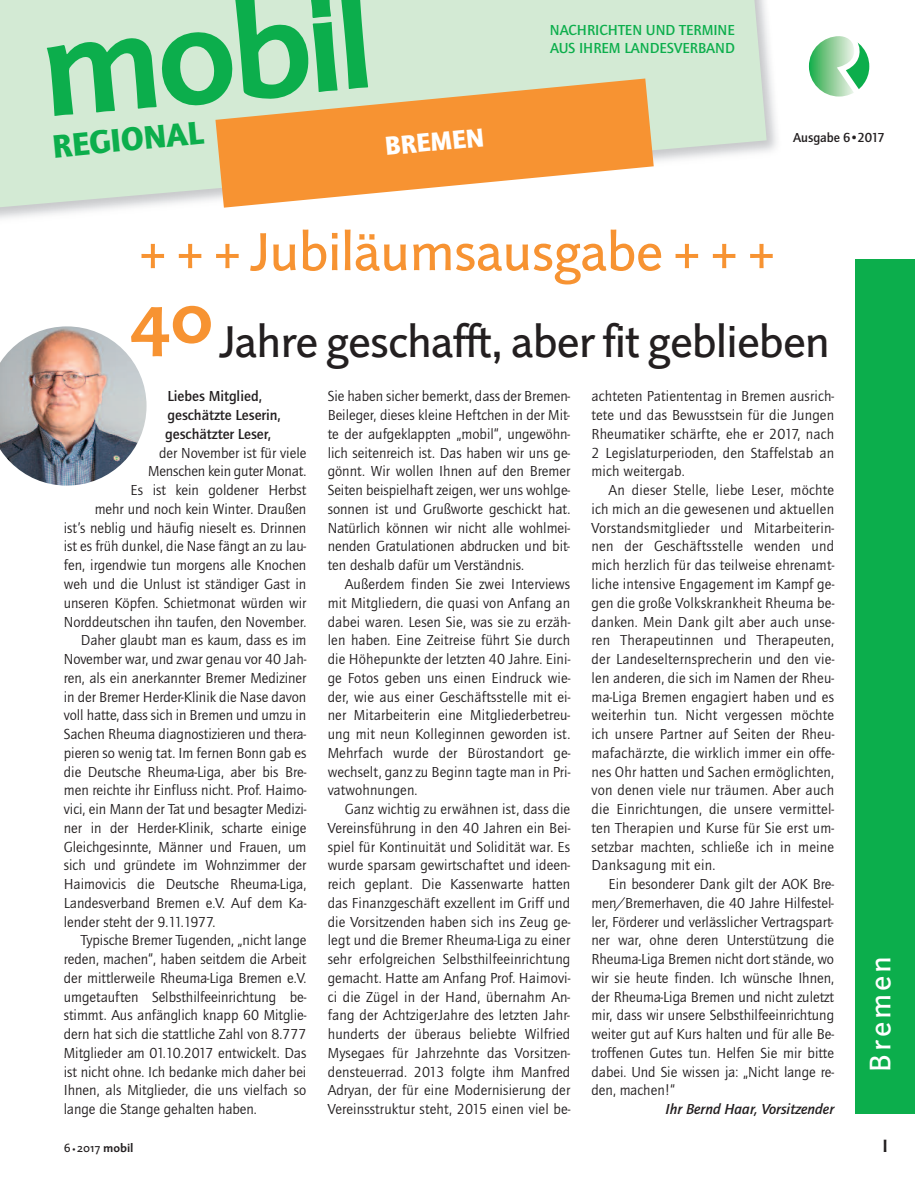
<style>
.page{position:relative;width:915px;height:1191px;background:#fff}
.page>*{position:absolute;margin:0;border:0;box-sizing:border-box;transform-origin:0 0}
.t1{font:700 72px "Linotype Projekt";color:#f79332}
.t2{font:54px "Linotype Projekt";letter-spacing:-.015em;color:#f79332}
.t3{font:45px "Linotype Projekt";letter-spacing:-.02em;color:#231f20}
.t4{font:900 33.6px "Quay Sans ITC";color:#0cae4c}
.t5{font:30px "Linotype Projekt";letter-spacing:.1em;color:#fff}
.t6{font:900 27px "Quay Sans ITC";color:#fff}
.t7{font:700 18px "Linotype Projekt";color:#231f20}
.t8{font:15px/18.8px "Quay Sans ITC";color:#231f20;text-align:justify}
.t9{font:500 15px/18.8px "Quay Sans ITC";color:#231f20}
.t10{font:500 15px/18px "Quay Sans ITC";color:#0cae4c}
.t11{font:italic 500 15px "Quay Sans ITC";color:#231f20}
.t12{font:500 13.5px "Quay Sans ITC";color:#231f20}
.t13{font:12px "Linotype Projekt";color:#231f20}
.s1{font-size:9px}
.s2{font-weight:700}
</style>
<div class="page">
<svg style="left:0;top:0;width:766px;height:210px;background:#d7ebd8"></svg>
<svg style="left:47px;top:0;width:321px;height:116px;background:#82d19c"></svg>
<svg style="left:215px;top:78px;width:438px;height:130px;fill:#f79332"></svg>
<svg style="left:808px;top:36px;width:61px;height:61px"></svg>
<div style="left:854px;top:259px;width:60px;height:855px;background:#0cae4c"></div>
<img style="left:0;top:326px;width:146px;height:159px">
<p class="t10" style="left:549px;top:22px;width:186px">NACHRICHTEN UND TERMINE<br>AUS IHREM LANDESVERBAND</p>
<h3 class="t4" style="left:51px;top:133px;width:153px;rotate:-5deg">REGIONAL</h3>
<p class="t12" style="left:793px;top:132px;width:93px">Ausgabe 6•2017</p>
<h3 class="t6" style="left:384px;top:136px;width:101px;rotate:-5deg">BREMEN</h3>
<h2 class="t2" style="left:139px;top:233px;width:637px">+ + + Jubiläumsausgabe + + +</h2>
<h1 class="t1" style="left:130px;top:293px;width:85px">40</h1>
<h3 class="t3" style="left:220px;top:326px;width:611px">Jahre geschafft, aber fit geblieben</h3>
<p class="t9" style="left:165px;top:388px;width:117px">Liebes Mitglied, geschätzte Leserin, geschätzter Leser,</p>
<p class="t8" style="left:159px;top:444px;width:149px">der November ist für viele</p>
<p class="t8" style="left:148px;top:463px;width:160px">Menschen kein guter Monat.</p>
<p class="t8" style="left:131px;top:482px;width:177px">Es ist kein goldener Herbst</p>
<p class="t8" style="left:95px;top:501px;width:213px">mehr und noch kein Winter. Draußen</p>
<p class="t8" style="left:64px;top:519px;width:244px">ist’s neblig und häufig nieselt es. Drinnen</p>
<p class="t8" style="left:64px;top:538px;width:244px">ist es früh dunkel, die Nase fängt an zu lau-</p>
<p class="t8" style="left:64px;top:557px;width:244px">fen, irgendwie tun morgens alle Knochen</p>
<p class="t8" style="left:64px;top:576px;width:244px">weh und die Unlust ist ständiger Gast in</p>
<p class="t8" style="left:64px;top:594px;width:244px">unseren Köpfen. Schietmonat würden wir</p>
<p class="t8" style="left:64px;top:613px;width:244px">Norddeutschen ihn taufen, den November.</p>
<p class="t8" style="left:81px;top:632px;width:227px">Daher glaubt man es kaum, dass es im</p>
<p class="t8" style="left:64px;top:651px;width:244px">November war, und zwar genau vor 40 Jah-</p>
<p class="t8" style="left:64px;top:669px;width:244px">ren, als ein anerkannter Bremer Mediziner</p>
<p class="t8" style="left:64px;top:688px;width:244px">in der Bremer Herder-Klinik die Nase davon</p>
<p class="t8" style="left:64px;top:707px;width:244px">voll hatte, dass sich in Bremen und umzu in</p>
<p class="t8" style="left:64px;top:726px;width:244px">Sachen Rheuma diagnostizieren und thera-</p>
<p class="t8" style="left:64px;top:744px;width:244px">pieren so wenig tat. Im fernen Bonn gab es</p>
<p class="t8" style="left:64px;top:763px;width:244px">die Deutsche Rheuma-Liga, aber bis Bre-</p>
<p class="t8" style="left:64px;top:782px;width:244px">men reichte ihr Einfluss nicht. Prof. Haimo-</p>
<p class="t8" style="left:64px;top:801px;width:244px">vici, ein Mann der Tat und besagter Medizi-</p>
<p class="t8" style="left:64px;top:819px;width:244px">ner in der Herder-Klinik, scharte einige</p>
<p class="t8" style="left:64px;top:838px;width:244px">Gleichgesinnte, Männer und Frauen, um</p>
<p class="t8" style="left:64px;top:857px;width:244px">sich und gründete im Wohnzimmer der</p>
<p class="t8" style="left:64px;top:876px;width:244px">Haimovicis die Deutsche Rheuma-Liga,</p>
<p class="t8" style="left:64px;top:894px;width:244px">Landesverband Bremen e.V. Auf dem Ka-</p>
<p class="t8" style="left:64px;top:913px;width:153px">lender steht der 9.11.1977.</p>
<p class="t8" style="left:81px;top:932px;width:227px">Typische Bremer Tugenden, „nicht lange</p>
<p class="t8" style="left:64px;top:951px;width:244px">reden, machen“, haben seitdem die Arbeit</p>
<p class="t8" style="left:64px;top:969px;width:244px">der mittlerweile Rheuma-Liga Bremen e.V.</p>
<p class="t8" style="left:64px;top:988px;width:244px">umgetauften Selbsthilfeeinrichtung be-</p>
<p class="t8" style="left:64px;top:1007px;width:244px">stimmt. Aus anfänglich knapp 60 Mitglie-</p>
<p class="t8" style="left:64px;top:1026px;width:244px">dern hat sich die stattliche Zahl von 8.777</p>
<p class="t8" style="left:64px;top:1044px;width:244px">Mitglieder am 01.10.2017 entwickelt. Das</p>
<p class="t8" style="left:64px;top:1063px;width:244px">ist nicht ohne. Ich bedanke mich daher bei</p>
<p class="t8" style="left:64px;top:1082px;width:244px">Ihnen, als Mitglieder, die uns vielfach so</p>
<p class="t8" style="left:64px;top:1101px;width:194px">lange die Stange gehalten haben.</p>
<p class="t13" style="left:64px;top:1143px;width:71px">6 <span class="s1">•</span>2017 <span class="s2">mobil</span></p>
<p class="t8" style="left:327px;top:388px;width:244px">Sie haben sicher bemerkt, dass der Bremen-Beileger, dieses kleine Heftchen in der Mit&shy;te der aufgeklappten „mobil“, ungewöhn&shy;lich seitenreich ist. Das haben wir uns ge&shy;gönnt. Wir wollen Ihnen auf den Bremer Seiten beispielhaft zeigen, wer uns wohlge&shy;sonnen ist und Grußworte geschickt hat.<br>Natürlich können wir nicht alle wohlmei&shy;nenden Gratulationen abdrucken und bit&shy;ten deshalb dafür um Verständnis.</p>
<p class="t8" style="left:327px;top:576px;width:244px;text-indent:17px">Außerdem finden Sie zwei Interviews mit Mitgliedern, die quasi von Anfang an dabei waren. Lesen Sie, was sie zu erzäh&shy;len haben. Eine Zeitreise führt Sie durch die Höhepunkte der letzten 40 Jahre. Eini&shy;ge Fotos geben uns einen Eindruck wie&shy;der, wie aus einer Geschäftsstelle mit ei&shy;ner Mitarbeiterin eine Mitgliederbetreu&shy;ung mit neun Kolleginnen geworden ist.<br>Mehrfach wurde der Bürostandort ge&shy;wechselt, ganz zu Beginn tagte man in Pri&shy;vatwohnungen.</p>
<p class="t8" style="left:327px;top:801px;width:244px;text-indent:17px">Ganz wichtig zu erwähnen ist, dass die Vereinsführung in den 40 Jahren ein Bei&shy;spiel für Kontinuität und Solidität war. Es wurde sparsam gewirtschaftet und ideen&shy;reich geplant. Die Kassenwarte hatten das Finanzgeschäft exzellent im Griff und die Vorsitzenden haben sich ins Zeug ge&shy;legt und die Bremer Rheuma-Liga zu einer sehr erfolgreichen Selbsthilfeeinrichtung gemacht. Hatte am Anfang Prof. Haimovi&shy;ci die Zügel in der Hand, übernahm An&shy;fang der AchtzigerJahre des letzten Jahr&shy;hunderts der überaus beliebte Wilfried Mysegaes für Jahrzehnte das Vorsitzen&shy;densteuerrad. 2013 folgte ihm Manfred Adryan, der für eine Modernisierung der Vereinsstruktur steht, 2015 einen viel be-</p>
<p class="t8" style="left:591px;top:388px;width:244px">achteten Patiententag in Bremen ausrich&shy;tete und das Bewusstsein für die Jungen Rheumatiker schärfte, ehe er 2017, nach 2 Legislaturperioden, den Staffelstab an mich weitergab.</p>
<p class="t8" style="left:591px;top:482px;width:244px;text-indent:17px">An dieser Stelle, liebe Leser, möchte ich mich an die gewesenen und aktuellen Vorstandsmitglieder und Mitarbeiterin&shy;nen der Geschäftsstelle wenden und mich herzlich für das teilweise ehrenamt&shy;liche intensive Engagement im Kampf ge&shy;gen die große Volkskrankheit Rheuma be&shy;danken. Mein Dank gilt aber auch unse&shy;ren Therapeutinnen und Therapeuten, der Landeselternsprecherin und den vie&shy;len anderen, die sich im Namen der Rheu&shy;ma-Liga Bremen engagiert haben und es weiterhin tun. Nicht vergessen möchte ich unsere Partner auf Seiten der Rheu&shy;mafachärzte, die wirklich immer ein offe&shy;nes Ohr hatten und Sachen ermöglichten, von denen viele nur träumen. Aber auch die Einrichtungen, die unsere vermittel&shy;ten Therapien und Kurse für Sie erst um&shy;setzbar machten, schließe ich in meine Danksagung mit ein.</p>
<p class="t8" style="left:591px;top:876px;width:244px;text-indent:17px">Ein besonderer Dank gilt der AOK Bre&shy;men/Bremerhaven, die 40 Jahre Hilfestel&shy;ler, Förderer und verlässlicher Vertragspart&shy;ner war, ohne deren Unterstützung die Rheuma-Liga Bremen nicht dort stände, wo wir sie heute finden. Ich wünsche Ihnen, der Rheuma-Liga Bremen und nicht zuletzt mir, dass wir unsere Selbsthilfeeinrichtung weiter gut auf Kurs halten und für alle Be&shy;troffenen Gutes tun. Helfen Sie mir bitte dabei. Und Sie wissen ja: „Nicht lange re&shy;den, machen!“</p>
<p class="t11" style="left:665px;top:1103px;width:170px">Ihr Bernd Haar, Vorsitzender</p>
<h3 class="t5" style="left:869px;top:1071px;width:117px;rotate:-90deg">Bremen</h3>
<p class="t7" style="left:882px;top:1139px;width:7px">I</p>
</div>
